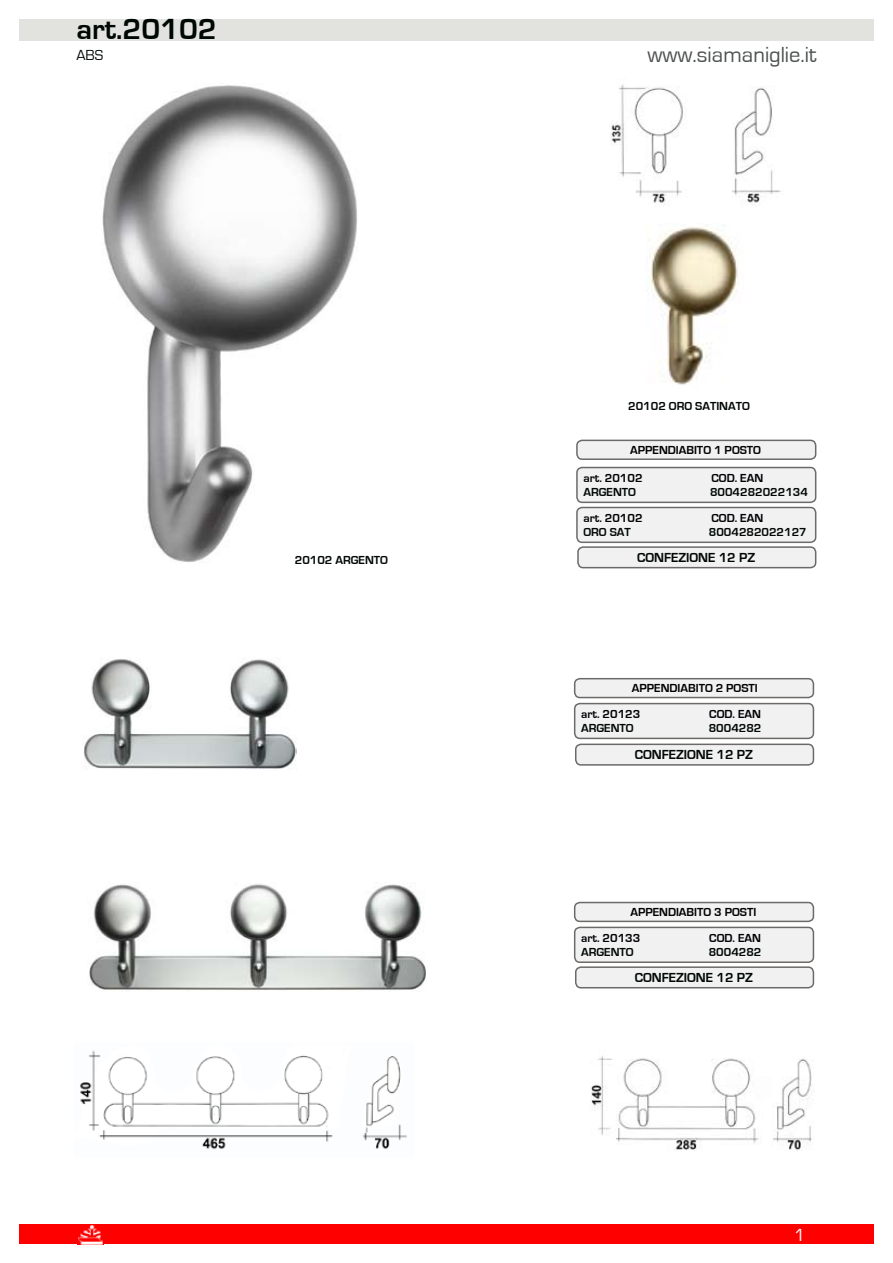
<style>
.page{position:relative;width:893px;height:1263px;background:#fff}
.page>*{position:absolute;margin:0;border:0;box-sizing:border-box;transform-origin:0 0}
.t1{font:700 30px "Eurostile";color:#000804}
.t2{font:22.5px "Eurostile";color:#4d524f}
.t3{font:18px "Eurostile";color:#fff}
.t4{font:15px "Eurostile";color:#000804}
.t5{font:700 13.5px "Eurostile";color:#000804}
.t6{font:700 12px "Eurostile";color:#000804}
.t7{font:700 12px "Eurostile";color:#000004}
.t8{font:700 12px "Eurostile";color:#000}
</style>
<div class="page">
<img style="left:611px;top:84px;width:170px;height:123px">
<img style="left:650px;top:225px;width:88px;height:160px">
<img style="left:83px;top:659px;width:214px;height:110px">
<img style="left:89px;top:884px;width:337px;height:106px">
<img style="left:590px;top:1056px;width:223px;height:94px">
<img style="left:80px;top:1050px;width:327px;height:100px">
<img style="left:102px;top:85px;width:255px;height:477px">
<div style="left:577px;top:467px;width:239px;height:35px;background:#f1f1f1;border-radius:5px"></div>
<div style="left:576px;top:467px;width:240px;height:36px;border:2px solid #6c6a68;border-radius:5px"></div>
<div style="left:577px;top:507px;width:239px;height:35px;background:#f1f1f1;border-radius:5px"></div>
<div style="left:576px;top:507px;width:240px;height:36px;border:2px solid #6c6a68;border-radius:5px"></div>
<div style="left:578px;top:547px;width:238px;height:21px;background:#f1f1f1;border-radius:5px"></div>
<div style="left:577px;top:546px;width:239px;height:22px;border:2px solid #6c6a68;border-radius:5px"></div>
<div style="left:577px;top:440px;width:239px;height:19px;background:#f1f1f1;border-radius:5px"></div>
<div style="left:576px;top:440px;width:240px;height:20px;border:2px solid #6c6a68;border-radius:5px"></div>
<div style="left:575px;top:679px;width:238px;height:18px;background:#f1f1f1;border-radius:5px"></div>
<div style="left:574px;top:678px;width:240px;height:20px;border:2px solid #6c6a68;border-radius:5px"></div>
<div style="left:575px;top:703px;width:238px;height:35px;background:#f1f1f1;border-radius:5px"></div>
<div style="left:574px;top:703px;width:240px;height:36px;border:2px solid #6c6a68;border-radius:5px"></div>
<div style="left:575px;top:902px;width:238px;height:19px;background:#f1f1f1;border-radius:5px"></div>
<div style="left:574px;top:902px;width:240px;height:20px;border:2px solid #6c6a68;border-radius:5px"></div>
<div style="left:575px;top:927px;width:238px;height:35px;background:#f1f1f1;border-radius:5px"></div>
<div style="left:574px;top:927px;width:240px;height:36px;border:2px solid #6c6a68;border-radius:5px"></div>
<div style="left:576px;top:744px;width:237px;height:21px;background:#f1f1f1;border-radius:5px"></div>
<div style="left:575px;top:743px;width:239px;height:23px;border:2px solid #6c6a68;border-radius:5px"></div>
<div style="left:576px;top:967px;width:237px;height:21px;background:#f1f1f1;border-radius:5px"></div>
<div style="left:575px;top:966px;width:239px;height:22px;border:2px solid #6c6a68;border-radius:5px"></div>
<div style="left:19px;top:1224px;width:855px;height:20px;background:#f00"></div>
<div style="left:19px;top:19px;width:855px;height:21px;background:#e2e3df"></div>
<img style="left:78px;top:1225px;width:25px;height:19px">
<h1 class="t1" style="left:77px;top:13px;width:142px">art.20102</h1>
<p class="t4" style="left:77px;top:47px;width:28px">ABS</p>
<p class="t6" style="left:295px;top:553px;width:95px">20102 ARGENTO</p>
<h2 class="t2" style="left:647px;top:42px;width:171px">www.siamaniglie.it</h2>
<p class="t6" style="left:628px;top:400px;width:123px">20102 ORO SATINATO</p>
<p class="t8" style="left:630px;top:443px;width:132px">APPENDIABITO 1 POSTO</p>
<p class="t7" style="left:583px;top:471px;width:61px">art. 20102</p>
<p class="t7" style="left:711px;top:471px;width:53px">COD. EAN</p>
<p class="t6" style="left:583px;top:486px;width:54px">ARGENTO</p>
<p class="t6" style="left:710px;top:486px;width:99px">8004282022134</p>
<p class="t7" style="left:583px;top:511px;width:61px">art. 20102</p>
<p class="t7" style="left:711px;top:511px;width:53px">COD. EAN</p>
<p class="t6" style="left:583px;top:526px;width:49px">ORO SAT</p>
<p class="t6" style="left:709px;top:526px;width:99px">8004282022127</p>
<p class="t5" style="left:637px;top:550px;width:120px">CONFEZIONE 12 PZ</p>
<p class="t8" style="left:632px;top:682px;width:128px">APPENDIABITO 2 POSTI</p>
<p class="t7" style="left:581px;top:707px;width:61px">art. 20123</p>
<p class="t7" style="left:709px;top:707px;width:53px">COD. EAN</p>
<p class="t6" style="left:581px;top:722px;width:54px">ARGENTO</p>
<p class="t6" style="left:709px;top:722px;width:54px">8004282</p>
<p class="t5" style="left:635px;top:747px;width:120px">CONFEZIONE 12 PZ</p>
<p class="t8" style="left:630px;top:905px;width:128px">APPENDIABITO 3 POSTI</p>
<p class="t7" style="left:581px;top:931px;width:61px">art. 20133</p>
<p class="t7" style="left:709px;top:931px;width:53px">COD. EAN</p>
<p class="t6" style="left:581px;top:945px;width:54px">ARGENTO</p>
<p class="t6" style="left:709px;top:945px;width:54px">8004282</p>
<p class="t5" style="left:635px;top:970px;width:120px">CONFEZIONE 12 PZ</p>
<h3 class="t3" style="left:794px;top:1225px;width:13px">1</h3>
</div>
